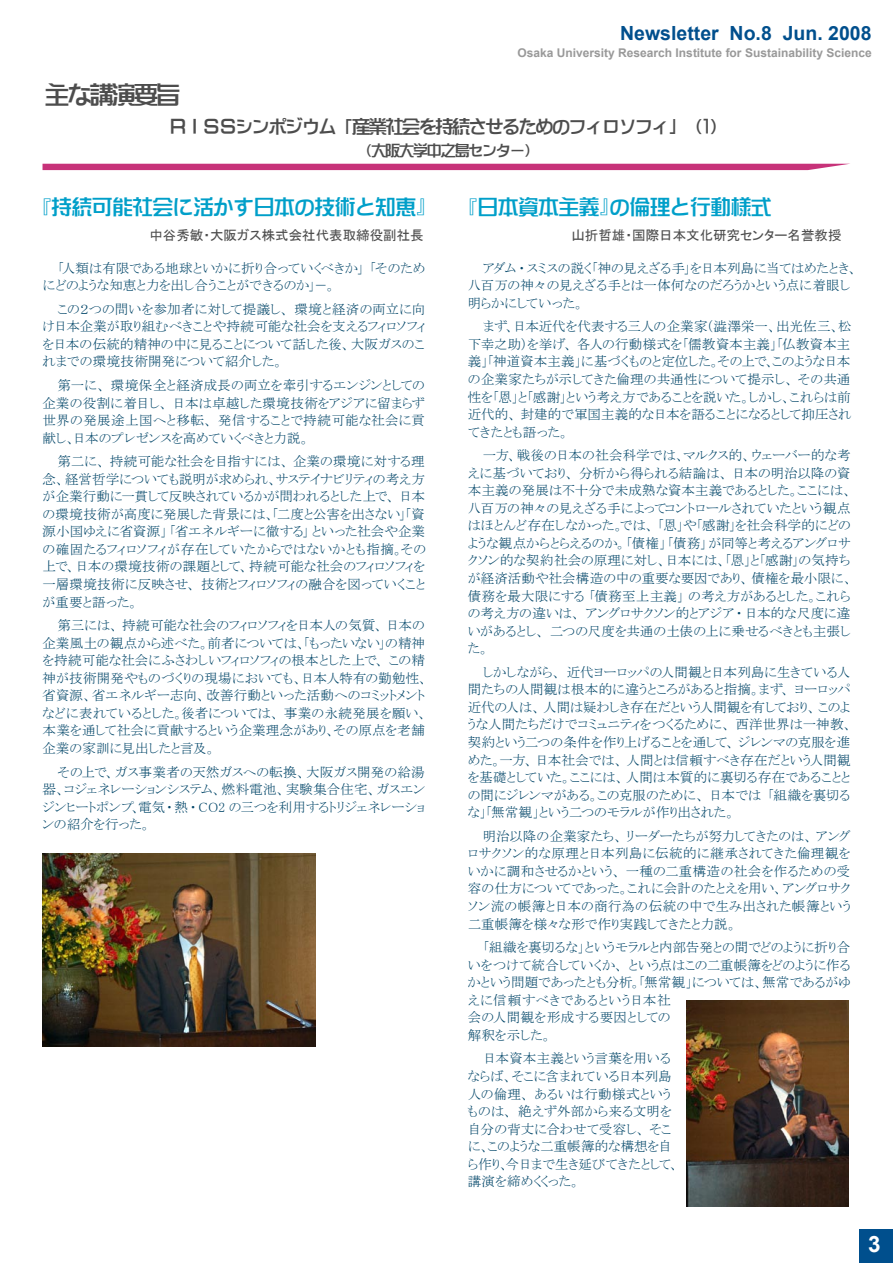
<style>
.page{position:relative;width:893px;height:1263px;background:#fff}
.page>*{position:absolute;margin:0;border:0;box-sizing:border-box;transform-origin:0 0}
.t1{font:24px "Singeitai EG Extra SJIS";letter-spacing:-.075em;color:#4d4d4d}
.t2{font:700 22.5px "Arial";color:#fff}
.t3{font:20.25px "Singeitai EG Extra SJIS";color:#009fc9}
.t4{font:700 19.5px "Arial";color:#004f8d}
.t5{font:18px "Singeitai EG Extra SJIS";letter-spacing:-.075em;color:#4d4d4d}
.t6{font:15px "Singeitai EG Extra SJIS";letter-spacing:-.075em;color:#4d4d4d}
.t7{font:13.5px/17.5px "MS P Mincho";color:#004568}
.t8{font:13.5px "MS P Gothic";color:#4d4d4d}
.t9{font:700 12px "Arial";color:#999}
</style>
<div class="page">
<div style="left:859px;top:1229px;width:34px;height:34px;background:#004f8d"></div>
<div style="left:43px;top:164px;width:805px;height:6px;background:#c73279"></div>
<img style="left:686px;top:1000px;width:163px;height:206px">
<img style="left:43px;top:854px;width:272px;height:192px">
<p class="t1" style="left:45px;top:83px;width:136px">主な講演要旨</p>
<p class="t4" style="left:620px;top:21px;width:253px">Newsletter No.8 Jun. 2008</p>
<p class="t9" style="left:518px;top:45px;width:356px">Osaka University Research Institute for Sustainability Science</p>
<p class="t5" style="left:169px;top:118px;width:560px">ＲＩＳＳシンポジウム「産業社会を持続させるためのフィロソフィ」（1）</p>
<p class="t6" style="left:358px;top:143px;width:183px">（大阪大学中之島センター）</p>
<p class="t3" style="left:31px;top:196px;width:407px">『持続可能社会に活かす日本の技術と知恵』</p>
<p class="t3" style="left:458px;top:196px;width:315px">『日本資本主義』の倫理と行動様式</p>
<p class="t8" style="left:149px;top:228px;width:276px">中谷秀敏・大阪ガス株式会社代表取締役副社長</p>
<p class="t8" style="left:571px;top:228px;width:281px">山折哲雄・国際日本文化研究センター名誉教授　</p>
<p class="t7" style="left:43px;top:259px;width:384px;text-indent:15px">「人類は有限である地球といかに折り合っていくべきか」「そのためにどのような知恵と力を出し合うことができるのか」－。</p>
<p class="t7" style="left:43px;top:300px;width:384px;text-align:justify;text-indent:15px">この２つの問いを参加者に対して提議し、環境と経済の両立に向け日本企業が取り組むべきことや持続可能な社会を支えるフィロソフィを日本の伝統的精神の中に見ることについて話した後、大阪ガスのこれまでの環境技術開発について紹介した。</p>
<p class="t7" style="left:43px;top:376px;width:384px;text-align:justify;text-indent:15px">第一に、環境保全と経済成長の両立を牽引するエンジンとしての企業の役割に着目し、日本は卓越した環境技術をアジアに留まらず世界の発展途上国へと移転、発信することで持続可能な社会に貢献し、日本のプレゼンスを高めていくべきと力説。</p>
<p class="t7" style="left:43px;top:452px;width:385px;text-indent:15px">第二に、持続可能な社会を目指すには、企業の環境に対する理念、経営哲学についても説明が求められ、サステイナビリティの考え方が企業行動に一貫して反映されているかが問われるとした上で、日本の環境技術が高度に発展した背景には、「二度と公害を出さない」「資源小国ゆえに省資源」「省エネルギーに徹する」といった社会や企業の確固たるフィロソフィが存在していたからではないかとも指摘。その上で、日本の環境技術の課題として、持続可能な社会のフィロソフィを一層環境技術に反映させ、技術とフィロソフィの融合を図っていくことが重要と語った。</p>
<p class="t7" style="left:43px;top:616px;width:387px;text-indent:15px">第三には、持続可能な社会のフィロソフィを日本人の気質、日本の企業風土の観点から述べた。前者については、「もったいない」の精神を持続可能な社会にふさわしいフィロソフィの根本とした上で、この精神が技術開発やものづくりの現場においても、日本人特有の勤勉性、省資源、省エネルギー志向、改善行動といった活動へのコミットメントなどに表れているとした。後者については、事業の永続発展を願い、本業を通して社会に貢献するという企業理念があり、その原点を老舗企業の家訓に見出したと言及。</p>
<p class="t7" style="left:43px;top:763px;width:384px;text-align:justify;text-indent:15px">その上で、ガス事業者の天然ガスへの転換、大阪ガス開発の給湯器、コジェネレーションシステム、燃料電池、実験集合住宅、ガスエンジンヒートポンプ、電気・熱・ CO2 の三つを利用するトリジェネレーションの紹介を行った。</p>
<p class="t7" style="left:468px;top:259px;width:391px;text-indent:15px">アダム・スミスの説く「神の見えざる手」を日本列島に当てはめたとき、八百万の神々の見えざる手とは一体何なのだろうかという点に着眼し明らかにしていった。</p>
<p class="t7" style="left:468px;top:318px;width:385px;text-align:justify;text-indent:15px">まず、日本近代を代表する三人の企業家（澁澤栄一、出光佐三、松下幸之助）を挙げ、各人の行動様式を「儒教資本主義」「仏教資本主義」「神道資本主義」に基づくものと定位した。その上で、このような日本の企業家たちが示してきた倫理の共通性について提示し、その共通性を「恩」と「感謝」という考え方であることを説いた。しかし、これらは前近代的、封建的で軍国主義的な日本を語ることになるとして抑圧されてきたとも語った。</p>
<p class="t7" style="left:468px;top:446px;width:386px;text-indent:15px">一方、戦後の日本の社会科学では、マルクス的、ウェーバー的な考えに基づいており、分析から得られる結論は、日本の明治以降の資本主義の発展は不十分で未成熟な資本主義であるとした。ここには、八百万の神々の見えざる手によってコントロールされていたという観点はほとんど存在しなかった。では、「恩」や「感謝」を社会科学的にどのような観点からとらえるのか。「債権」「債務」が同等と考えるアングロサクソン的な契約社会の原理に対し、日本には、「恩」と「感謝」の気持ちが経済活動や社会構造の中の重要な要因であり、債権を最小限に、債務を最大限にする「債務至上主義」の考え方があるとした。これらの考え方の違いは、アングロサクソン的とアジア・日本的な尺度に違いがあるとし、二つの尺度を共通の土俵の上に乗せるべきとも主張した。</p>
<p class="t7" style="left:468px;top:663px;width:386px;text-indent:15px">しかしながら、近代ヨーロッパの人間観と日本列島に生きている人間たちの人間観は根本的に違うところがあると指摘。まず、ヨーロッパ近代の人は、人間は疑わしき存在だという人間観を有しており、このような人間たちだけでコミュニティをつくるために、西洋世界は一神教、契約という二つの条件を作り上げることを通して、ジレンマの克服を進めた。一方、日本社会では、人間とは信頼すべき存在だという人間観を基礎としていた。ここには、人間は本質的に裏切る存在であることとの間にジレンマがある。この克服のために、日本では「組織を裏切るな」「無常観」という二つのモラルが作り出された。</p>
<p class="t7" style="left:468px;top:827px;width:385px;text-align:justify;text-indent:15px">明治以降の企業家たち、リーダーたちが努力してきたのは、アングロサクソン的な原理と日本列島に伝統的に継承されてきた倫理観をいかに調和させるかという、一種の二重構造の社会を作るための受容の仕方についてであった。これに会計のたとえを用い、アングロサクソン流の帳簿と日本の商行為の伝統の中で生み出された帳簿という二重帳簿を様々な形で作り実践してきたと力説。</p>
<p class="t7" style="left:468px;top:938px;width:385px;text-indent:15px">「組織を裏切るな」というモラルと内部告発との間でどのように折り合いをつけて統合していくか、という点はこの二重帳簿をどのように作るかという問題であったとも分析。「無常観」については、無常であるがゆえに信頼すべきであるという日本社<br>会の人間観を形成する要因としての<br>解釈を示した。</p>
<p class="t7" style="left:468px;top:1050px;width:213px;text-indent:15px">日本資本主義という言葉を用いるならば、そこに含まれている日本列島人の倫理、あるいは行動様式というものは、絶えず外部から来る文明を自分の背丈に合わせて受容し、そこに、このような二重帳簿的な構想を自ら作り、今日まで生き延びてきたとして、講演を締めくくった。</p>
<p class="t2" style="left:868px;top:1230px;width:14px">3</p>
</div>
